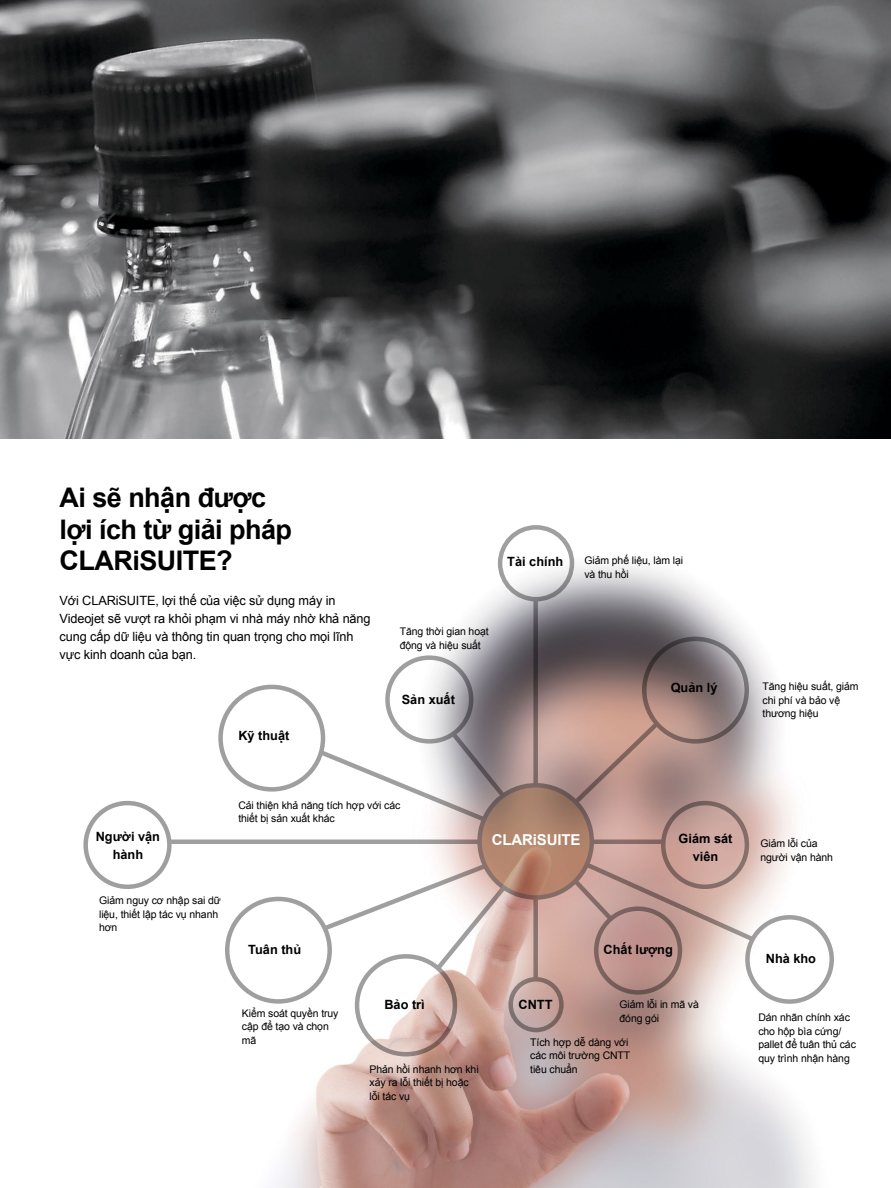
<style>
.page{position:relative;width:891px;height:1188px;background:#fff}
.page>*{position:absolute;margin:0;border:0;box-sizing:border-box;transform-origin:0 0}
.t1{font:700 27px/31.5px "Arial";letter-spacing:-.02em;color:#000}
.t2{font:700 15px "Arial";letter-spacing:-.01em;color:#fff}
.t3{font:12.75px/18px "Arial";letter-spacing:-.01em;color:#000}
.t4{font:700 12.75px/18px "Arial";color:#000;text-align:center}
.t5{font:10.5px/13.5px "Arial";letter-spacing:-.01em;color:#000}
</style>
<div class="page">
<img style="left:0;top:0;width:891px;height:439px">
<img style="left:189px;top:525px;width:645px;height:663px">
<svg style="left:480px;top:785px;width:112px;height:112px;fill:#b0836c"></svg>
<div style="left:477px;top:783px;width:117px;height:117px;border:4px solid #414042;border-radius:50%"></div>
<svg style="left:644px;top:639px;width:103px;height:102px"></svg>
<div style="left:642px;top:637px;width:107px;height:107px;border:4px solid #414042;border-radius:50%"></div>
<div style="left:221px;top:687px;width:102px;height:102px;background:#fff;border-radius:50%"></div>
<div style="left:218px;top:685px;width:107px;height:107px;border:4px solid #414042;border-radius:50%"></div>
<div style="left:227px;top:899px;width:103px;height:102px;background:#fff;border-radius:50%"></div>
<div style="left:225px;top:897px;width:107px;height:107px;border:4px solid #414042;border-radius:50%"></div>
<svg style="left:357px;top:956px;width:98px;height:98px"></svg>
<div style="left:355px;top:954px;width:102px;height:103px;border:4px solid #414042;border-radius:50%"></div>
<div style="left:83px;top:801px;width:89px;height:88px;border:4px solid #414042;border-radius:50%"></div>
<svg style="left:663px;top:803px;width:84px;height:84px;fill:#cda59d"></svg>
<div style="left:661px;top:801px;width:88px;height:88px;border:4px solid #414042;border-radius:50%"></div>
<svg style="left:596px;top:909px;width:84px;height:83px;fill:#bf928c"></svg>
<div style="left:594px;top:906px;width:88px;height:89px;border:4px solid #414042;border-radius:50%"></div>
<div style="left:747px;top:917px;width:85px;height:85px;background:#fff;border-radius:50%"></div>
<div style="left:745px;top:915px;width:89px;height:89px;border:4px solid #414042;border-radius:50%"></div>
<svg style="left:511px;top:979px;width:50px;height:51px;fill:#c8aaa4"></svg>
<div style="left:508px;top:977px;width:56px;height:55px;border:4px solid #414042;border-radius:50%"></div>
<svg style="left:500px;top:527px;width:72px;height:72px"></svg>
<div style="left:498px;top:525px;width:76px;height:76px;border:4px solid #414042;border-radius:50%"></div>
<svg style="left:388px;top:658px;width:83px;height:83px"></svg>
<div style="left:385px;top:655px;width:88px;height:89px;border:4px solid #414042;border-radius:50%"></div>
<svg style="left:569px;top:718px;width:94px;height:90px"></svg>
<svg style="left:533px;top:600px;width:5px;height:185px"></svg>
<div style="left:533px;top:898px;width:5px;height:83px;background:#88726d"></div>
<svg style="left:170px;top:840px;width:309px;height:4px"></svg>
<hr style="left:593px;top:840px;width:69px;height:4px;background:#866b67">
<svg style="left:319px;top:860px;width:192px;height:114px"></svg>
<svg style="left:570px;top:859px;width:189px;height:86px"></svg>
<svg style="left:314px;top:729px;width:195px;height:97px"></svg>
<h1 class="t1" style="left:60px;top:483px;width:234px">Ai sẽ nhận được lợi ích từ giải pháp<br>CLARiSUITE?</h1>
<p class="t3" style="left:60px;top:592px;width:313px">Với CLARiSUITE, lợi thế của việc sử dụng máy in Videojet sẽ vượt ra khỏi phạm vi nhà máy nhờ khả năng cung cấp dữ liệu và thông tin quan trọng cho mọi lĩnh vực kinh doanh của bạn.</p>
<p class="t4" style="left:238px;top:727px;width:52px">Kỹ thuật</p>
<p class="t4" style="left:507px;top:553px;width:57px">Tài chính</p>
<p class="t5" style="left:400px;top:625px;width:91px">Tăng thời gian hoạt động và hiệu suất</p>
<p class="t4" style="left:402px;top:691px;width:55px">Sản xuất</p>
<p class="t5" style="left:584px;top:554px;width:100px">Giảm phế liệu, làm lại và thu hồi</p>
<p class="t4" style="left:671px;top:679px;width:48px">Quản lý</p>
<p class="t5" style="left:238px;top:799px;width:163px">Cải thiện khả năng tích hợp với các thiết bị sản xuất khác</p>
<p class="t4" style="left:96px;top:828px;width:66px">Người vận hành</p>
<p class="t5" style="left:99px;top:894px;width:123px">Giảm nguy cơ nhập sai dữ liệu, thiết lập tác vụ nhanh hơn</p>
<h2 class="t2" style="left:492px;top:830px;width:90px">CLARiSUITE</h2>
<p class="t4" style="left:679px;top:829px;width:55px">Giám sát viên</p>
<p class="t4" style="left:248px;top:941px;width:54px">Tuân thủ</p>
<p class="t4" style="left:604px;top:941px;width:71px">Chất lượng</p>
<p class="t5" style="left:242px;top:1006px;width:98px">Kiểm soát quyền truy cập để tạo và chọn mã</p>
<p class="t5" style="left:620px;top:998px;width:81px">Giảm lỗi in mã và đóng gói</p>
<p class="t5" style="left:530px;top:1036px;width:102px">Tích hợp dễ dàng với các môi trường CNTT</p>
<p class="t4" style="left:384px;top:996px;width:40px">Bảo trì</p>
<p class="t4" style="left:519px;top:996px;width:35px">CNTT</p>
<p class="t5" style="left:370px;top:1062px;width:111px">Phản hồi nhanh hơn khi</p>
<p class="t5" style="left:530px;top:1063px;width:49px">tiêu chuẩn</p>
<p class="t5" style="left:370px;top:1076px;width:101px">xảy ra lỗi thiết bị hoặc lỗi tác vụ</p>
<p class="t5" style="left:763px;top:680px;width:98px">Tăng hiệu suất, giảm chi phí và bảo vệ thương hiệu</p>
<p class="t5" style="left:760px;top:837px;width:74px">Giảm lỗi của người vận hành</p>
<p class="t4" style="left:766px;top:950px;width:52px">Nhà kho</p>
<p class="t5" style="left:758px;top:1011px;width:99px">Dán nhãn chính xác cho hộp bìa cứng/ pallet để tuân thủ các quy trình nhận hàng</p>
</div>
